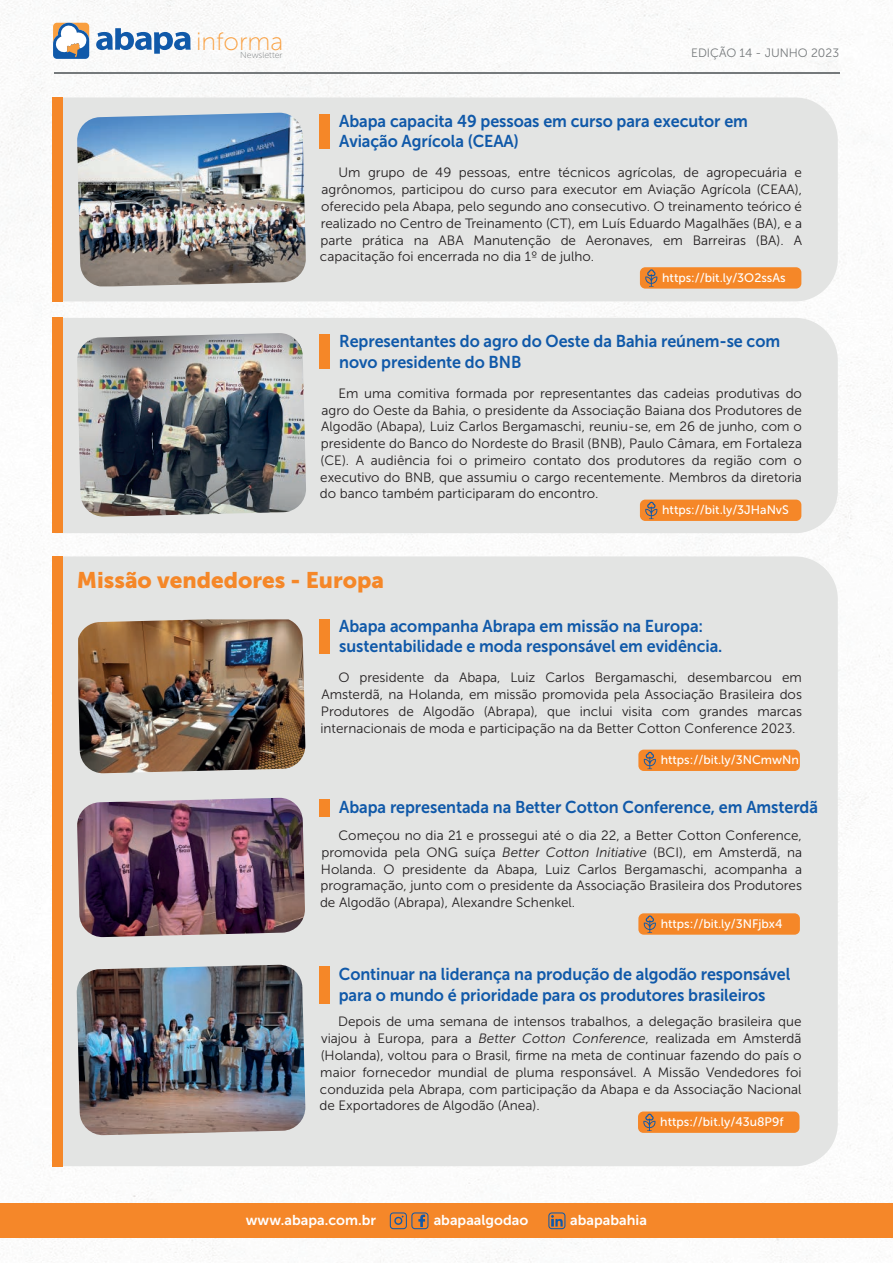
<style>
.page{position:relative;width:893px;height:1263px;background:#fff}
.page>*{position:absolute;margin:0;border:0;box-sizing:border-box;transform-origin:0 0}
.t1{font:25.05px "Museo Sans 100";color:#f99f3f}
.t2{font:22.5px "Museo Sans 900";color:#f58728}
.t3{font:17.1px/20.5px "Museo Sans 700";letter-spacing:-.005em;color:#1059a9;scale:.94 1}
.t4{font:14.25px "Museo Sans 700";color:#fff}
.t5{font:13.5px/16.8px "Museo Sans 300";color:#231f20;text-align:justify}
.t6{font:12.3px "Museo Sans 500";color:#fff}
.t7{font:12.15px "Museo Sans 300";color:#75797b}
.t8{font:8.7px "Museo Sans 100";color:#75797b}
.s1{font-style:italic}
</style>
<div class="page">
<img style="left:0;top:0;width:893px;height:1263px">
<hr style="left:54px;top:72px;width:785px;height:2px;background:#75797b">
<svg style="left:96px;top:28px;width:95px;height:26px"></svg>
<svg style="left:53px;top:23px;width:36px;height:36px"></svg>
<div style="left:0;top:1204px;width:893px;height:34px;background:#f58729"></div>
<svg style="left:390px;top:1212px;width:38px;height:17px"></svg>
<svg style="left:548px;top:1212px;width:17px;height:17px"></svg>
<div style="left:63px;top:97px;width:775px;height:204px;background:#e3e4e3"></div>
<div style="left:640px;top:267px;width:161px;height:22px;background:#f58728;border-radius:5px"></div>
<svg style="left:645px;top:269px;width:12px;height:18px"></svg>
<div style="left:52px;top:97px;width:11px;height:204px;background:#f58728"></div>
<div style="left:320px;top:115px;width:10px;height:34px;background:#f58728"></div>
<img style="left:77px;top:113px;width:229px;height:173px">
<div style="left:63px;top:318px;width:775px;height:215px;background:#e3e4e3"></div>
<div style="left:640px;top:500px;width:161px;height:21px;background:#f58728;border-radius:5px"></div>
<svg style="left:645px;top:502px;width:12px;height:17px"></svg>
<div style="left:52px;top:318px;width:11px;height:215px;background:#f58728"></div>
<div style="left:320px;top:335px;width:10px;height:34px;background:#f58728"></div>
<img style="left:77px;top:333px;width:229px;height:184px">
<div style="left:63px;top:556px;width:775px;height:610px;background:#e3e4e3"></div>
<div style="left:52px;top:556px;width:11px;height:610px;background:#f58728"></div>
<div style="left:638px;top:750px;width:162px;height:21px;background:#f58728;border-radius:5px"></div>
<svg style="left:644px;top:752px;width:12px;height:17px"></svg>
<div style="left:320px;top:619px;width:10px;height:34px;background:#f58728"></div>
<img style="left:78px;top:619px;width:228px;height:154px">
<div style="left:638px;top:913px;width:162px;height:22px;background:#f58728;border-radius:5px"></div>
<svg style="left:644px;top:915px;width:12px;height:18px"></svg>
<div style="left:320px;top:800px;width:10px;height:17px;background:#f58728"></div>
<img style="left:77px;top:798px;width:228px;height:139px">
<div style="left:638px;top:1111px;width:161px;height:22px;background:#f58728;border-radius:5px"></div>
<svg style="left:643px;top:1114px;width:12px;height:17px"></svg>
<div style="left:319px;top:966px;width:11px;height:38px;background:#f58728"></div>
<img style="left:76px;top:965px;width:230px;height:170px">
<h1 class="t1" style="left:196px;top:28px;width:89px">informa</h1>
<p class="t8" style="left:240px;top:51px;width:44px">Newsletter</p>
<p class="t7" style="left:691px;top:47px;width:149px">EDIÇÃO 14 - JUNHO 2023</p>
<p class="t3" style="left:339px;top:110px;width:436px">Abapa capacita 49 pessoas em curso para executor em<br>Aviação Agrícola (CEAA)</p>
<p class="t5" style="left:320px;top:164px;width:484px;text-indent:18px">Um grupo de 49 pessoas, entre técnicos agrícolas, de agropecuária e agrônomos, participou do curso para executor em Aviação Agrícola (CEAA), oferecido pela Abapa, pelo segundo ano consecutivo. O treinamento teórico é realizado no Centro de Treinamento (CT), em Luís Eduardo Magalhães (BA), e a parte prática na ABA Manutenção de Aeronaves, em Barreiras (BA). A capacitação foi encerrada no dia 1º de julho.</p>
<p class="t6" style="left:662px;top:271px;width:125px">https://bit.ly/3O2ssAs</p>
<p class="t3" style="left:339px;top:331px;width:471px">Representantes do agro do Oeste da Bahia reúnem-se com novo presidente do BNB</p>
<p class="t5" style="left:320px;top:385px;width:484px;text-indent:19px">Em uma comitiva formada por representantes das cadeias produtivas do agro do Oeste da Bahia, o presidente da Associação Baiana dos Produtores de Algodão (Abapa), Luiz Carlos Bergamaschi, reuniu-se, em 26 de junho, com o presidente do Banco do Nordeste do Brasil (BNB), Paulo Câmara, em Fortaleza (CE). A audiência foi o primeiro contato dos produtores da região com o executivo do BNB, que assumiu o cargo recentemente. Membros da diretoria do banco também participaram do encontro.</p>
<p class="t6" style="left:662px;top:503px;width:128px">https://bit.ly/3JHaNvS</p>
<h2 class="t2" style="left:77px;top:567px;width:309px">Missão vendedores - Europa</h2>
<p class="t3" style="left:339px;top:615px;width:409px">Abapa acompanha Abrapa em missão na Europa: sustentabilidade e moda responsável em evidência.</p>
<p class="t5" style="left:320px;top:669px;width:483px;text-indent:18px">O presidente da Abapa, Luiz Carlos Bergamaschi, desembarcou em Amsterdã, na Holanda, em missão promovida pela Associação Brasileira dos Produtores de Algodão (Abrapa), que inclui visita com grandes marcas internacionais de moda e participação na da Better Cotton Conference 2023.</p>
<p class="t6" style="left:661px;top:753px;width:140px">https://bit.ly/3NCmwNn</p>
<p class="t3" style="left:339px;top:797px;width:511px">Abapa representada na Better Cotton Conference, em Amsterdã</p>
<p class="t5" style="left:320px;top:827px;width:484px;text-indent:18px">Começou no dia 21 e prossegui até o dia 22, a Better Cotton Conference, promovida pela ONG suíça <span class="s1">Better Cotton Initiative</span> (BCI), em Amsterdã, na Holanda. O presidente da Abapa, Luiz Carlos Bergamaschi, acompanha a programação, junto com o presidente da Associação Brasileira dos Produtores de Algodão (Abrapa), Alexandre Schenkel.</p>
<p class="t6" style="left:661px;top:917px;width:123px">https://bit.ly/3NFjbx4</p>
<p class="t3" style="left:339px;top:964px;width:482px">Continuar na liderança na produção de algodão responsável para o mundo é prioridade para os produtores brasileiros</p>
<p class="t5" style="left:319px;top:1013px;width:484px;text-indent:19px">Depois de uma semana de intensos trabalhos, a delegação brasileira que viajou à Europa, para a <span class="s1">Better Cotton Conference</span>, realizada em Amsterdã (Holanda), voltou para o Brasil, firme na meta de continuar fazendo do país o maior fornecedor mundial de pluma responsável. A Missão Vendedores foi conduzida pela Abrapa, com participação da Abapa e da Associação Nacional de Exportadores de Algodão (Anea).</p>
<p class="t6" style="left:660px;top:1115px;width:125px">https://bit.ly/43u8P9f</p>
<p class="t4" style="left:246px;top:1212px;width:132px">www.abapa.com.br</p>
<p class="t4" style="left:434px;top:1212px;width:96px">abapaalgodao</p>
<p class="t4" style="left:570px;top:1212px;width:78px">abapabahia</p>
</div>
